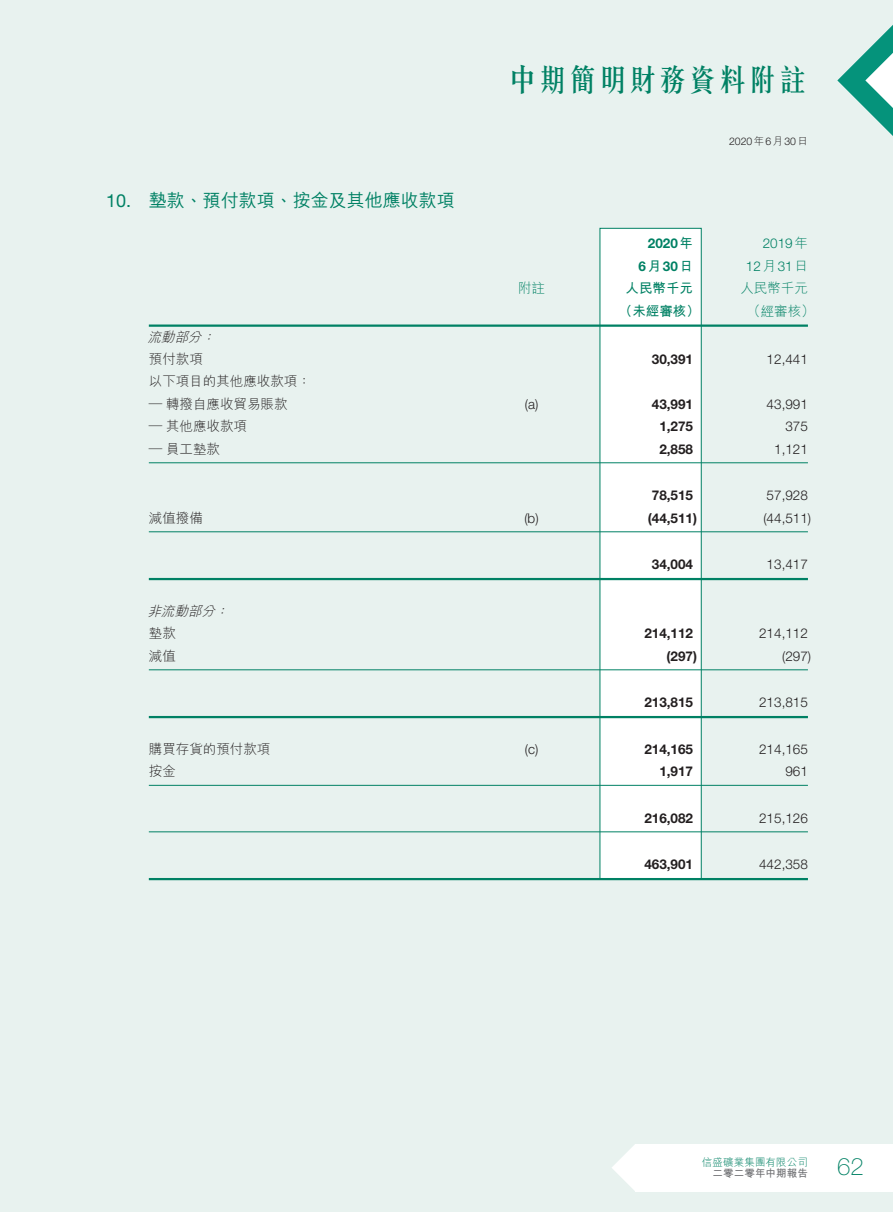
<style>
.page{position:relative;width:893px;height:1212px;background:#e8f2ef}
.page>*{position:absolute;margin:0;border:0;box-sizing:border-box;transform-origin:0 0}
.t1{font:500 30px "C Song 3 HK";color:#008164}
.t2{font:100 24px "Helvetica Neue LT Std";color:#008164}
.t3{font:500 18px "M Hei HK";color:#008164}
.t4{font:18px "Helvetica Neue LT Std";color:#008164}
.t5{font:300 13.5px "Helvetica Neue LT Std";color:#231f20}
.t6{font:700 13.5px "Helvetica Neue LT Std";color:#231f20}
.t7{font:300 13.5px/22.5px "M Hei HK";color:#231f20}
.t8{font:300 13.5px "M Hei HK";color:#008164}
.t9{font:300 13.5px "Helvetica Neue LT Std";color:#008164}
.t10{font:700 13.5px "M Hei HK";color:#008164}
.t11{font:italic 300 13.5px "M Hei HK";color:#231f20}
.t12{font:700 13.5px "Helvetica Neue LT Std";color:#008164}
.t13{font:300 10.5px "M Hei HK";letter-spacing:.01em;color:#008164}
.t14{font:300 10.5px "Helvetica Neue LT Std";color:#231f20}
.t15{font:700 10.5px "M Hei HK";letter-spacing:.01em;color:#6c6d70}
.s1{font-family:"M Hei HK"}
</style>
<div class="page">
<div style="left:635px;top:1144px;width:258px;height:47px;background:#fff"></div>
<svg style="left:612px;top:1145px;width:23px;height:46px"></svg>
<svg style="left:837px;top:25px;width:56px;height:111px"></svg>
<div style="left:600px;top:228px;width:102px;height:652px;background:#fff;border:1px solid #008164"></div>
<hr style="left:149px;top:324px;width:659px;height:3px;background:#008164">
<hr style="left:149px;top:462px;width:659px;height:1px;background:#008164">
<hr style="left:149px;top:531px;width:659px;height:1px;background:#008164">
<hr style="left:149px;top:578px;width:659px;height:2px;background:#008164">
<hr style="left:149px;top:669px;width:659px;height:1px;background:#008164">
<hr style="left:149px;top:716px;width:659px;height:2px;background:#008164">
<hr style="left:149px;top:785px;width:659px;height:1px;background:#008164">
<hr style="left:149px;top:831px;width:659px;height:1px;background:#008164">
<hr style="left:149px;top:878px;width:659px;height:2px;background:#008164">
<h3 class="t4" style="left:106px;top:190px;width:27px">10.</h3>
<h3 class="t3" style="left:149px;top:188px;width:307px">墊款、預付款項、按金及其他應收款項</h3>
<p class="t11" style="left:147px;top:330px;width:59px">流動部分</p>
<p class="t11" style="left:201px;top:330px;width:19px">：</p>
<p class="t7" style="left:149px;top:347px;width:163px">預付款項<br>以下項目的其他應收款項：</p>
<p class="t7" style="left:149px;top:392px;width:140px">— 轉撥自應收貿易賬款</p>
<p class="t7" style="left:149px;top:415px;width:100px">— 其他應收款項</p>
<p class="t7" style="left:149px;top:437px;width:73px">— 員工墊款</p>
<p class="t7" style="left:149px;top:506px;width:55px">減值撥備</p>
<p class="t11" style="left:147px;top:604px;width:73px">非流動部分</p>
<p class="t11" style="left:215px;top:604px;width:19px">：</p>
<p class="t7" style="left:149px;top:622px;width:28px">墊款</p>
<p class="t7" style="left:149px;top:644px;width:28px">減值</p>
<p class="t7" style="left:149px;top:737px;width:123px">購買存貨的預付款項</p>
<p class="t7" style="left:149px;top:760px;width:28px">按金</p>
<h1 class="t1" style="left:508px;top:64px;width:301px">中期簡明財務資料附註</h1>
<p class="t14" style="left:729px;top:135px;width:80px">2020<span class="s1">年</span>6<span class="s1">月</span>30<span class="s1">日</span></p>
<p class="t12" style="left:648px;top:235px;width:47px">2020<span class="s1">年</span></p>
<p class="t9" style="left:763px;top:235px;width:47px">2019 <span class="s1">年</span></p>
<p class="t12" style="left:638px;top:258px;width:56px">6<span class="s1">月</span>30<span class="s1">日</span></p>
<p class="t9" style="left:746px;top:258px;width:64px">12<span class="s1">月</span>31<span class="s1">日</span></p>
<p class="t8" style="left:518px;top:282px;width:28px">附註</p>
<p class="t10" style="left:626px;top:279px;width:69px">人民幣千元</p>
<p class="t8" style="left:740px;top:282px;width:69px">人民幣千元</p>
<p class="t10" style="left:619px;top:301px;width:82px">（未經審核）</p>
<p class="t8" style="left:747px;top:304px;width:69px">（經審核(</p>
<p class="t6" style="left:652px;top:351px;width:43px">30,391</p>
<p class="t5" style="left:767px;top:351px;width:43px">12,441</p>
<p class="t5" style="left:525px;top:396px;width:15px">(a(</p>
<p class="t6" style="left:652px;top:396px;width:43px">43,991</p>
<p class="t5" style="left:767px;top:396px;width:43px">43,991</p>
<p class="t6" style="left:659px;top:418px;width:35px">1,275</p>
<p class="t5" style="left:785px;top:418px;width:24px">375</p>
<p class="t6" style="left:659px;top:441px;width:35px">2,858</p>
<p class="t5" style="left:774px;top:441px;width:35px">1,121</p>
<p class="t6" style="left:652px;top:487px;width:43px">78,515</p>
<p class="t5" style="left:767px;top:487px;width:43px">57,928</p>
<p class="t5" style="left:524px;top:510px;width:16px">(b(</p>
<p class="t6" style="left:648px;top:510px;width:51px">)44,511(</p>
<p class="t5" style="left:763px;top:510px;width:49px">)44,511(</p>
<p class="t6" style="left:652px;top:556px;width:43px">34,004</p>
<p class="t5" style="left:767px;top:556px;width:43px">13,417</p>
<p class="t6" style="left:644px;top:625px;width:50px">214,112</p>
<p class="t5" style="left:759px;top:625px;width:50px">214,112</p>
<p class="t6" style="left:667px;top:648px;width:32px">)297(</p>
<p class="t5" style="left:782px;top:648px;width:31px">)297(</p>
<p class="t6" style="left:644px;top:694px;width:50px">213,815</p>
<p class="t5" style="left:759px;top:694px;width:50px">213,815</p>
<p class="t5" style="left:525px;top:741px;width:15px">(c(</p>
<p class="t6" style="left:644px;top:741px;width:50px">214,165</p>
<p class="t5" style="left:759px;top:741px;width:50px">214,165</p>
<p class="t6" style="left:659px;top:763px;width:35px">1,917</p>
<p class="t5" style="left:785px;top:763px;width:24px">961</p>
<p class="t6" style="left:644px;top:810px;width:50px">216,082</p>
<p class="t5" style="left:759px;top:810px;width:50px">215,126</p>
<p class="t6" style="left:644px;top:856px;width:50px">463,901</p>
<p class="t5" style="left:759px;top:856px;width:50px">442,358</p>
<p class="t13" style="left:702px;top:1156px;width:107px">信盛礦業集團有限公司</p>
<h2 class="t2" style="left:837px;top:1153px;width:28px">62</h2>
<p class="t15" style="left:713px;top:1165px;width:97px">二零二零年中期報告</p>
</div>
